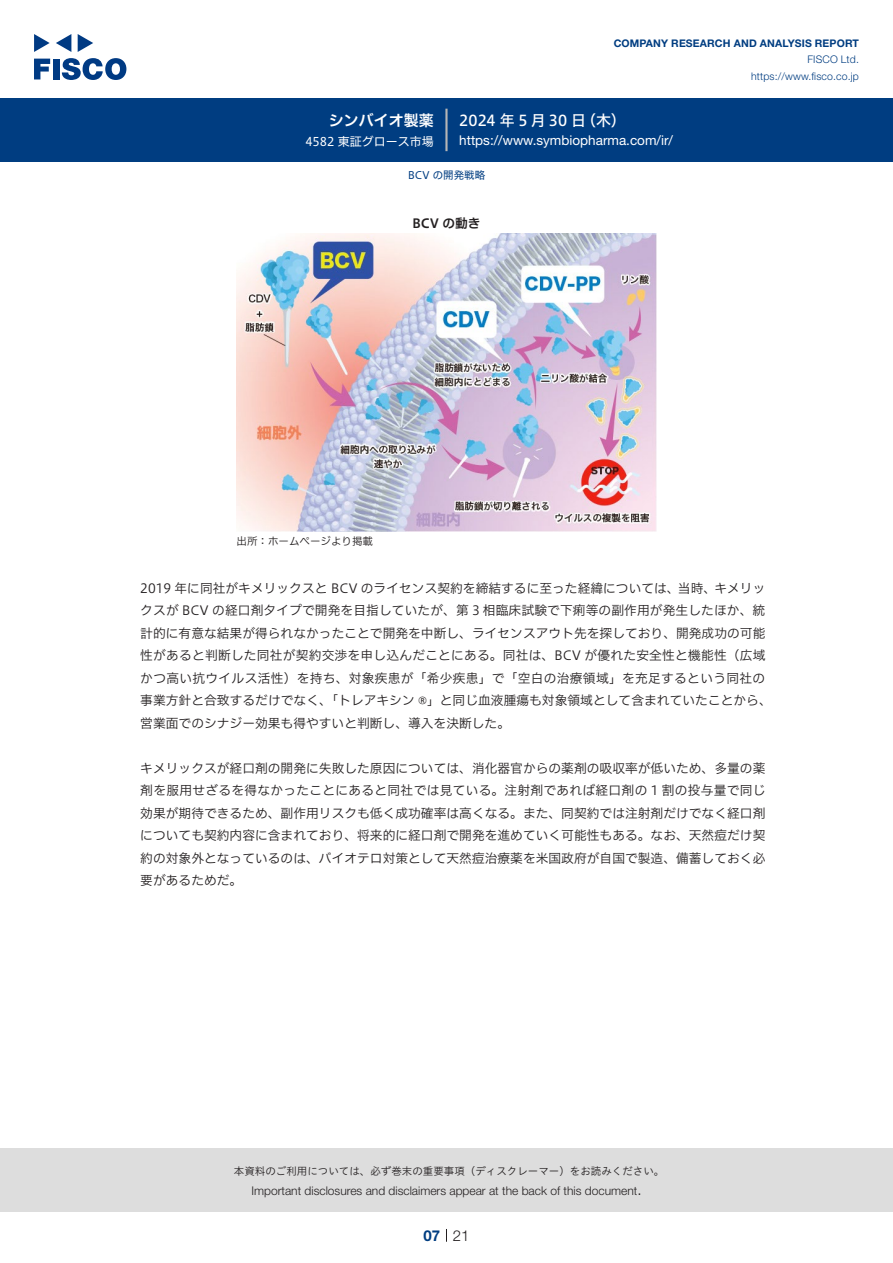
<style>
.page{position:relative;width:893px;height:1263px;background:#fff}
.page>*{position:absolute;margin:0;border:0;box-sizing:border-box;transform-origin:0 0}
.t1{font:15px "Hiragino UD Sans F Std N W5";letter-spacing:.01em;color:#fff}
.t2{font:15px "Hiragino UD Sans F Std N W6";color:#fff}
.t3{font:300 15px "Helvetica Neue LT Std";color:#231f20}
.t4{font:700 15px "Helvetica Neue LT Std";color:#003d81}
.t5{font:13.5px "Helvetica Neue LT Std";color:#fff}
.本文3mm{font:12.75px/22.5px "Hiragino UD Sans F Std N W3";color:#231f20}
.チャートタイトル{font:12.75px "Hiragino UD Sans F Std N W6";color:#231f20}
.t6{font:300 12px "Helvetica Neue LT Std";color:#231f20}
.t7{font:12px "Hiragino UD Sans F Std N W4";color:#fff}
.t8{font:10.5px "Hiragino UD Sans Std W3";color:#231f20}
.t9{font:700 10.5px "Helvetica Neue LT Std";letter-spacing:.015em;color:#003d81}
.t10{font:300 10.5px/16.5px "Helvetica Neue LT Std";letter-spacing:.015em;color:#003d81;text-align:right}
.表組み基本スタイル{font:10.5px "Hiragino UD Sans F Std N W3";color:#231f20}
.ヘッダー{font:10.5px "Hiragino UD Sans F Std N W4";color:#003d81}
</style>
<div class="page">
<div style="left:0;top:1148px;width:893px;height:64px;background:#ddd"></div>
<svg style="left:34px;top:59px;width:16px;height:20px"></svg>
<div style="left:53px;top:59px;width:6px;height:20px;background:#003a83"></div>
<svg style="left:62px;top:58px;width:64px;height:22px"></svg>
<svg style="left:34px;top:34px;width:16px;height:18px"></svg>
<svg style="left:78px;top:34px;width:15px;height:18px"></svg>
<svg style="left:56px;top:34px;width:15px;height:18px"></svg>
<div style="left:0;top:98px;width:893px;height:64px;background:#003d81"></div>
<hr style="left:445px;top:109px;width:3px;height:42px;background:#b5b5b6">
<svg style="left:446px;top:1229px;width:1px;height:13px"></svg>
<img style="left:237px;top:234px;width:419px;height:297px">
<p class="t2" style="left:329px;top:109px;width:107px">シンバイオ製薬</p>
<p class="t7" style="left:305px;top:132px;width:130px">4582 東証グロース市場</p>
<p class="t9" style="left:614px;top:37px;width:247px">COMPANY RESEARCH AND ANALYSIS REPORT</p>
<p class="t10" style="left:751px;top:51px;width:109px">FISCO Ltd. https://www.fisco.co j p.</p>
<p class="t1" style="left:581px;top:109px;width:46px">（木(</p>
<p class="t1" style="left:459px;top:109px;width:128px">2024 年 5月30 日</p>
<p class="t5" style="left:459px;top:132px;width:215px">https://www.symbiopharma.com /i r/</p>
<p class="ヘッダー" style="left:408px;top:167px;width:79px">BCV の開発戦略</p>
<p class="チャートタイトル" style="left:412px;top:214px;width:70px">BCV の動き</p>
<p class="表組み基本スタイル" style="left:237px;top:533px;width:138px">出所：ホームページより掲載</p>
<p class="本文3mm" style="left:140px;top:576px;width:633px">2019 年に同社がキメリックスと BCV のライセンス契約を締結するに至った経緯については、当時、キメリックスが BCV の経口剤タイプで開発を目指していたが、第 3 相臨床試験で下痢等の副作用が発生したほか、統計的に有意な結果が得られなかったことで開発を中断し、ライセンスアウト先を探しており、開発成功の可能性があると判断した同社が契約交渉を申し込んだことにある。同社は、BCV が優れた安全性と機能性（広域かつ高い抗ウイルス活性）を持ち、対象疾患が「希少疾患」で「空白の治療領域」を充足するという同社の事業方針と合致するだけでなく、「トレアキシン ®」と同じ血液腫瘍も対象領域として含まれていたことから、営業面でのシナジー効果も得やすいと判断し、導入を決断した。</p>
<p class="本文3mm" style="left:140px;top:756px;width:627px;text-align:justify">キメリックスが経口剤の開発に失敗した原因については、消化器官からの薬剤の吸収率が低いため、多量の薬剤を服用せざるを得なかったことにあると同社では見ている。注射剤であれば経口剤の 1 割の投与量で同じ効果が期待できるため、副作用リスクも低く成功確率は高くなる。また、同契約では注射剤だけでなく経口剤についても契約内容に含まれており、将来的に経口剤で開発を進めていく可能性もある。なお、天然痘だけ契約の対象外となっているのは、バイオテロ対策として天然痘治療薬を米国政府が自国で製造、備蓄しておく必要があるためだ。</p>
<p class="t8" style="left:234px;top:1163px;width:432px">本資料のご利用については、必ず巻末の重要事項（ディスクレーマー）をお読みください。</p>
<p class="t3" style="left:637px;top:1180px;width:6px">.</p>
<p class="t6" style="left:251px;top:1183px;width:387px">Important disclosures and disclaimers appear at the back of this document</p>
<p class="t4" style="left:423px;top:1226px;width:18px">07</p>
<p class="t3" style="left:453px;top:1226px;width:18px">21</p>
</div>
